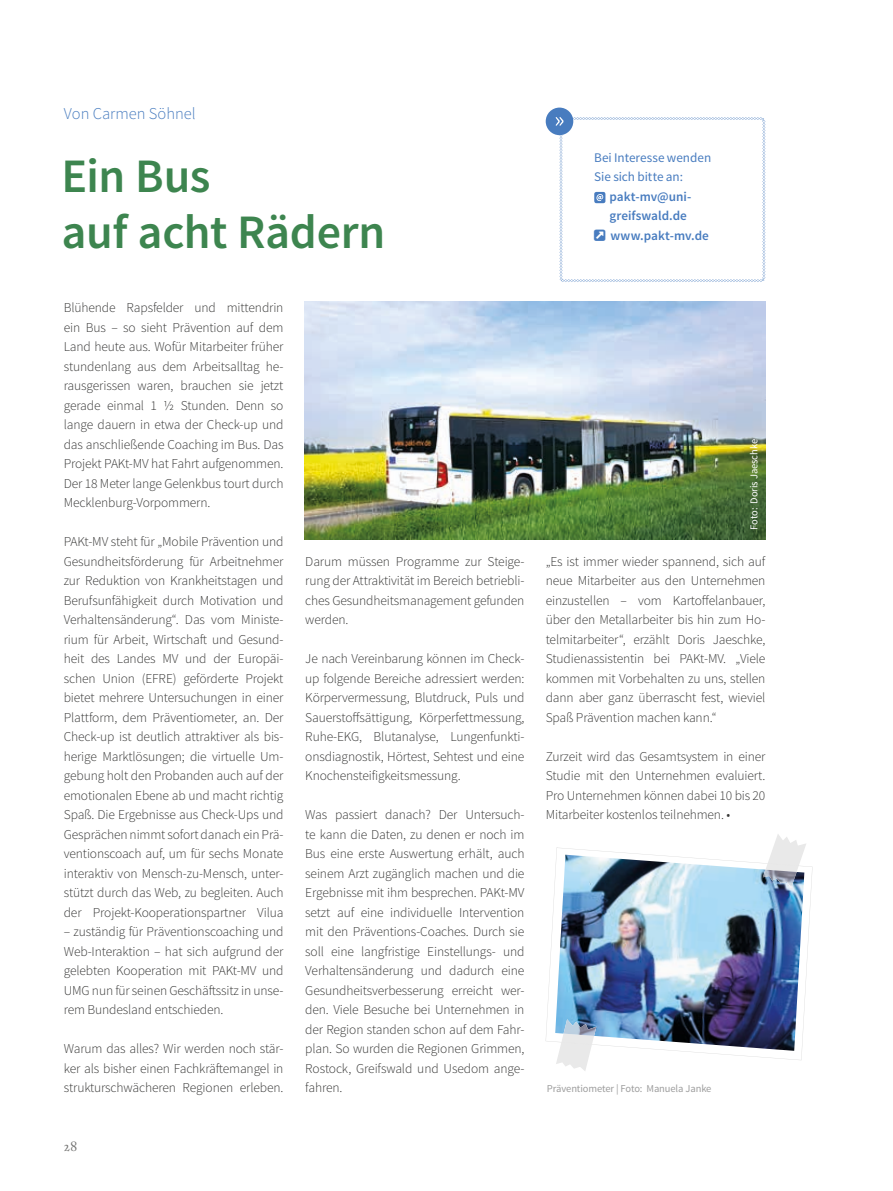
<style>
.page{position:relative;width:893px;height:1191px;background:#fff}
.page>*{position:absolute;margin:0;border:0;box-sizing:border-box;transform-origin:0 0}
.t1{font:600 48px/55.5px "Source Sans Pro";letter-spacing:-.01em;color:#3d854f}
.t2{font:300 16.5px "Source Sans Pro";color:#487cbf}
.t3{font:300 13.5px/19.5px "Source Sans Pro";letter-spacing:-.01em;color:#373736;text-align:justify}
.t4{font:13.5px "Day Roman";color:#70706f}
.t5{font:600 13.2px/19.5px "Source Sans Pro";color:#487cbf}
.t6{font:13.2px/19.5px "Source Sans Pro";letter-spacing:-.005em;color:#487cbf}
.t7{font:10.5px "Source Sans Pro";letter-spacing:-.01em;color:#9d9d9d}
.t8{font:10.5px "Source Sans Pro";letter-spacing:-.01em;color:#fff}
</style>
<div class="page">
<img style="left:305px;top:301px;width:460px;height:238px">
<svg style="left:546px;top:847px;width:266px;height:213px"></svg>
<img style="left:555px;top:854px;width:249px;height:196px">
<svg style="left:765px;top:834px;width:41px;height:38px"></svg>
<img style="left:763px;top:869px;width:34px;height:18px">
<svg style="left:556px;top:1033px;width:38px;height:38px"></svg>
<img style="left:563px;top:1019px;width:33px;height:16px">
<div style="left:546px;top:108px;width:27px;height:27px;background:#487cbf;border-radius:50%"></div>
<svg style="left:555px;top:117px;width:210px;height:165px"></svg>
<p class="t2" style="left:64px;top:103px;width:133px">Von Carmen Söhnel</p>
<h1 class="t1" style="left:62px;top:150px;width:325px">Ein Bus<br>auf acht Rädern</h1>
<p class="t3" style="left:64px;top:298px;width:221px">Blühende Rapsfelder und mittendrin ein Bus – so sieht Prävention auf dem Land heute aus. Wofür Mitarbeiter früher stundenlang aus dem Arbeitsalltag he&shy;rausgerissen waren, brauchen sie jetzt gerade einmal 1 ½ Stunden. Denn so lange dauern in etwa der Check-up und das anschließende Coaching im Bus. Das Projekt PAKt-MV hat Fahrt aufgenommen.<br>Der 18 Meter lange Gelenkbus tourt durch Mecklenburg-Vorpommern.</p>
<p class="t3" style="left:64px;top:532px;width:221px">PAKt-MV steht für „Mobile Prävention und Gesundheitsförderung für Arbeitnehmer zur Reduktion von Krankheitstagen und Berufsunfähigkeit durch Motivation und Verhaltensänderung“. Das vom Ministe&shy;rium für Arbeit, Wirtschaft und Gesund&shy;heit des Landes MV und der Europäi&shy;schen Union (EFRE) geförderte Projekt bietet mehrere Untersuchungen in einer Plattform, dem Präventiometer, an. Der Check-up ist deutlich attraktiver als bis&shy;herige Marktlösungen; die virtuelle Um&shy;gebung holt den Probanden auch auf der emotionalen Ebene ab und macht richtig Spaß. Die Ergebnisse aus Check-Ups und Gesprächen nimmt sofort danach ein Prä&shy;ventionscoach auf, um für sechs Monate interaktiv von Mensch-zu-Mensch, unter&shy;stützt durch das Web, zu begleiten. Auch der Projekt-Kooperationspartner Vilua</p>
<p class="t3" style="left:64px;top:922px;width:221px">– zuständig für Präventionscoaching und Web-Interaktion – hat sich aufgrund der gelebten Kooperation mit PAKt-MV und UMG nun für seinen Geschäftssitz in unse&shy;rem Bundesland entschieden.</p>
<p class="t3" style="left:64px;top:1039px;width:221px">Warum das alles? Wir werden noch stär&shy;ker als bisher einen Fachkräftemangel in strukturschwächeren Regionen erleben.</p>
<p class="t4" style="left:64px;top:1137px;width:15px">28</p>
<p class="t3" style="left:305px;top:551px;width:221px">Darum müssen Programme zur Steige&shy;rung der Attraktivität im Bereich betriebli&shy;ches Gesundheitsmanagement gefunden werden.</p>
<p class="t3" style="left:305px;top:649px;width:221px">Je nach Vereinbarung können im Check&shy;up folgende Bereiche adressiert werden:<br>Körpervermessung, Blutdruck, Puls und Sauerstoffsättigung, Körperfettmessung, Ruhe-EKG, Blutanalyse, Lungenfunkti&shy;onsdiagnostik, Hörtest, Sehtest und eine Knochensteifigkeitsmessung.</p>
<p class="t3" style="left:305px;top:805px;width:221px">Was passiert danach? Der Untersuch&shy;te kann die Daten, zu denen er noch im Bus eine erste Auswertung erhält, auch seinem Arzt zugänglich machen und die Ergebnisse mit ihm besprechen. PAKt-MV setzt auf eine individuelle Intervention mit den Präventions-Coaches. Durch sie soll eine langfristige Einstellungs- und Verhaltensänderung und dadurch eine Gesundheitsverbesserung erreicht wer&shy;den. Viele Besuche bei Unternehmen in der Region standen schon auf dem Fahr&shy;plan. So wurden die Regionen Grimmen, Rostock, Greifswald und Usedom ange&shy;fahren.</p>
<p class="t6" style="left:594px;top:148px;width:118px">Bei Interesse wenden<br>Sie sich bitte an:</p>
<p class="t5" style="left:610px;top:187px;width:101px">pakt-mv@uni&shy;greifswald.de www.pakt-mv.de</p>
<p class="t8" style="left:747px;top:529px;width:92px;rotate:-90deg">Foto: Doris Jaeschke</p>
<p class="t3" style="left:546px;top:551px;width:221px">„Es ist immer wieder spannend, sich auf neue Mitarbeiter aus den Unternehmen einzustellen – vom Kartoffelanbauer, über den Metallarbeiter bis hin zum Ho&shy;telmitarbeiter“, erzählt Doris Jaeschke, Studienassistentin bei PAKt-MV. „Viele kommen mit Vorbehalten zu uns, stellen dann aber ganz überrascht fest, wieviel Spaß Prävention machen kann.“</p>
<p class="t3" style="left:546px;top:746px;width:221px">Zurzeit wird das Gesamtsystem in einer Studie mit den Unternehmen evaluiert.<br>Pro Unternehmen können dabei 10 bis 20<br>Mitarbeiter kostenlos teilnehmen. •</p>
<p class="t7" style="left:547px;top:1081px;width:166px">Präventiometer | Foto: Manuela Janke</p>
</div>
